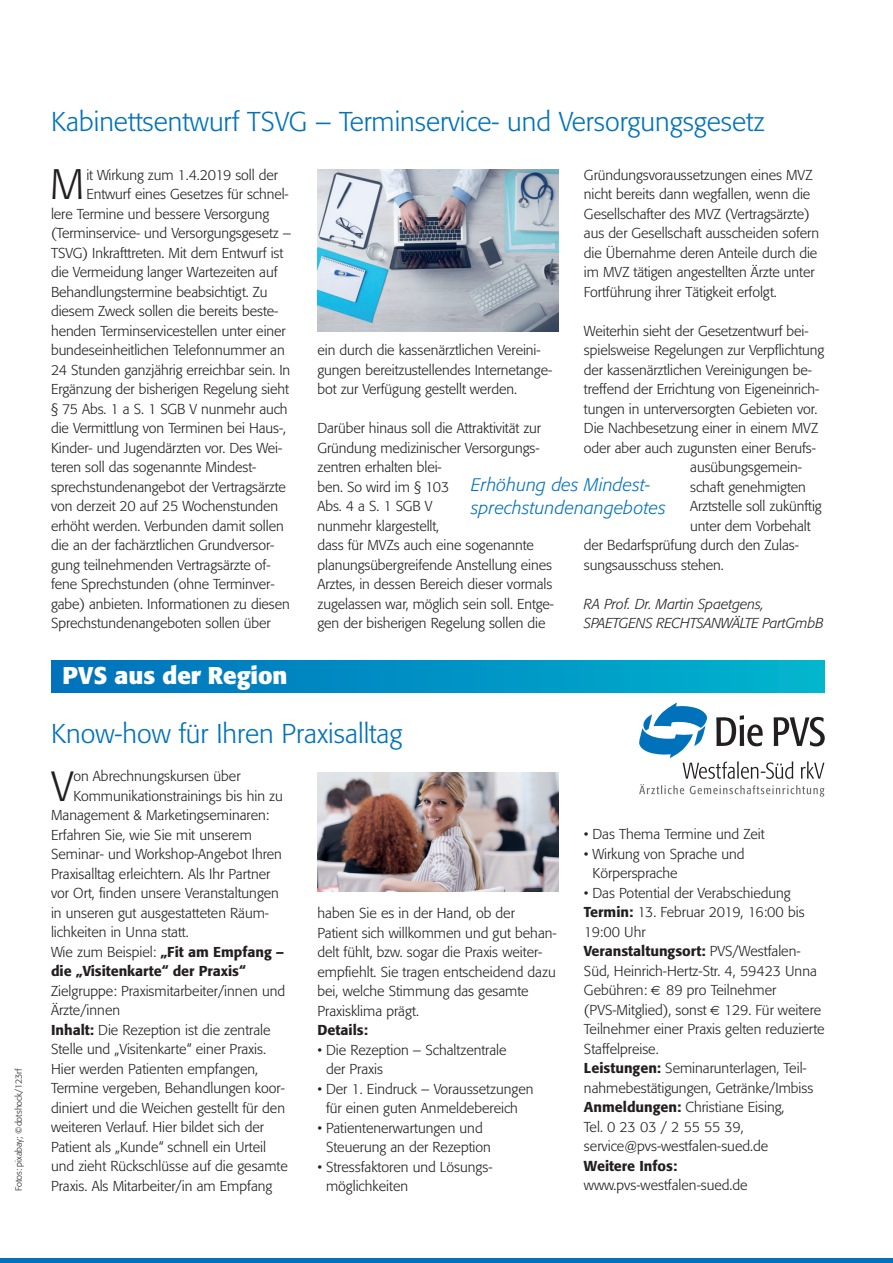
<style>
.page{position:relative;width:893px;height:1263px;background:#fff}
.page>*{position:absolute;margin:0;border:0;box-sizing:border-box;transform-origin:0 0}
.t1{font:300 42.3px "Formata";color:#231f20}
.t2{font:300 41.7px "Formata";color:#231f20}
.t3{font:300 27px "Formata";color:#0072bc}
.t4{font:700 24px "Formata BQ";color:#fff}
.t5{font:italic 300 18px/22.5px "Formata";letter-spacing:.01em;color:#0072bc}
.t6{font:300 14.25px/19.5px "Formata";letter-spacing:-.005em;color:#231f20}
.t7{font:italic 300 14.25px/19.5px "Formata";color:#231f20}
.t8{font:500 14.25px "Formata";color:#231f20}
.t9{font:300 9px "Formata";color:#231f20}
.s1{font-weight:500}
</style>
<div class="page">
<hr style="left:0;top:1259px;width:893px;height:4px;background:#0072bc">
<img style="left:317px;top:170px;width:241px;height:161px">
<div style="left:51px;top:660px;width:774px;height:32px;background:linear-gradient(to right,#0070bc,#01b4ce)"></div>
<svg style="left:639px;top:702px;width:186px;height:95px"></svg>
<img style="left:317px;top:772px;width:241px;height:120px">
<p class="t9" style="left:15px;top:1191px;width:124px;rotate:-90deg">Fotos: pixabay; ©dotshock/123rf</p>
<h3 class="t3" style="left:51px;top:110px;width:715px">Kabinettsentwurf TSVG – Terminservice- und Versorgungsgesetz</h3>
<p class="t6" style="left:86px;top:166px;width:193px">it Wirkung zum 1.4.2019 soll der</p>
<p class="t6" style="left:86px;top:186px;width:204px">Entwurf eines Gesetzes für schnel-</p>
<p class="t6" style="left:51px;top:205px;width:220px">lere Termine und bessere Versorgung</p>
<p class="t6" style="left:51px;top:225px;width:242px">(Terminservice- und Versorgungsgesetz –</p>
<p class="t6" style="left:51px;top:244px;width:234px">TSVG) Inkrafttreten. Mit dem Entwurf ist</p>
<p class="t6" style="left:51px;top:264px;width:228px">die Vermeidung langer Wartezeiten auf</p>
<p class="t6" style="left:51px;top:283px;width:218px">Behandlungstermine beabsichtigt. Zu</p>
<p class="t6" style="left:51px;top:303px;width:229px">diesem Zweck sollen die bereits beste-</p>
<p class="t6" style="left:51px;top:322px;width:236px">henden Terminservicestellen unter einer</p>
<p class="t6" style="left:51px;top:342px;width:235px">bundeseinheitlichen Telefonnummer an</p>
<p class="t6" style="left:51px;top:361px;width:241px">24 Stunden ganzjährig erreichbar sein. In</p>
<p class="t6" style="left:51px;top:381px;width:239px">Ergänzung der bisherigen Regelung sieht</p>
<p class="t6" style="left:51px;top:400px;width:238px">§ 75 Abs. 1 a S. 1 SGB V nunmehr auch</p>
<p class="t6" style="left:51px;top:420px;width:237px">die Vermittlung von Terminen bei Haus-,</p>
<p class="t6" style="left:51px;top:439px;width:233px">Kinder- und Jugendärzten vor. Des Wei-</p>
<p class="t6" style="left:51px;top:459px;width:207px">teren soll das sogenannte Mindest-</p>
<p class="t6" style="left:51px;top:478px;width:236px">sprechstundenangebot der Vertragsärzte</p>
<p class="t6" style="left:51px;top:498px;width:229px">von derzeit 20 auf 25 Wochenstunden</p>
<p class="t6" style="left:51px;top:517px;width:234px">erhöht werden. Verbunden damit sollen</p>
<p class="t6" style="left:51px;top:537px;width:225px">die an der fachärztlichen Grundversor-</p>
<p class="t6" style="left:51px;top:556px;width:221px">gung teilnehmenden Vertragsärzte of-</p>
<p class="t6" style="left:51px;top:576px;width:225px">fene Sprechstunden (ohne Terminver-</p>
<p class="t6" style="left:51px;top:595px;width:240px">gabe) anbieten. Informationen zu diesen</p>
<p class="t6" style="left:51px;top:615px;width:221px">Sprechstundenangeboten sollen über</p>
<h1 class="t1" style="left:50px;top:166px;width:36px">M</h1>
<h3 class="t4" style="left:63px;top:664px;width:227px">PVS aus der Region</h3>
<p class="t6" style="left:584px;top:166px;width:237px">Gründungsvoraussetzungen eines MVZ nicht bereits dann wegfallen, wenn die Gesellschafter des MVZ (Vertragsärzte) aus der Gesellschaft ausscheiden sofern die Übernahme deren Anteile durch die im MVZ tätigen angestellten Ärzte unter Fortführung ihrer Tätigkeit erfolgt.</p>
<p class="t6" style="left:584px;top:322px;width:226px">Weiterhin sieht der Gesetzentwurf bei-</p>
<p class="t6" style="left:584px;top:342px;width:242px">spielsweise Regelungen zur Verpflichtung</p>
<p class="t6" style="left:584px;top:361px;width:229px">der kassenärztlichen Vereinigungen be-</p>
<p class="t6" style="left:584px;top:381px;width:237px">treffend der Errichtung von Eigeneinrich-</p>
<p class="t6" style="left:584px;top:400px;width:235px">tungen in unterversorgten Gebieten vor.</p>
<p class="t6" style="left:584px;top:420px;width:236px">Die Nachbesetzung einer in einem MVZ</p>
<p class="t6" style="left:584px;top:439px;width:233px">oder aber auch zugunsten einer Berufs-</p>
<p class="t6" style="left:690px;top:459px;width:113px">ausübungsgemein-</p>
<p class="t6" style="left:690px;top:478px;width:117px">schaft genehmigten</p>
<p class="t6" style="left:690px;top:498px;width:133px">Arztstelle soll zukünftig</p>
<p class="t6" style="left:690px;top:517px;width:122px">unter dem Vorbehalt</p>
<p class="t6" style="left:584px;top:537px;width:216px">der Bedarfsprüfung durch den Zulas-</p>
<p class="t6" style="left:584px;top:556px;width:141px">sungsausschuss stehen.</p>
<p class="t7" style="left:584px;top:595px;width:241px">RA Prof. Dr. Martin Spaetgens,<br>SPAETGENS RECHTSANWÄLTE PartGmbB</p>
<p class="t6" style="left:317px;top:342px;width:236px">ein durch die kassenärztlichen Vereini&shy;gungen bereitzustellendes Internetange&shy;bot zur Verfügung gestellt werden.</p>
<p class="t6" style="left:317px;top:420px;width:238px">Darüber hinaus soll die Attraktivität zur<br>Gründung medizinischer Versorgungs&shy;zentren erhalten blei-<br>ben. So wird im § 103<br>Abs. 4 a S. 1 SGB V<br>nunmehr klargestellt,<br>dass für MVZs auch eine sogenannte planungsübergreifende Anstellung eines<br>Arztes, in dessen Bereich dieser vormals zugelassen war, möglich sein soll. Entge&shy;gen der bisherigen Regelung sollen die</p>
<p class="t5" style="left:471px;top:475px;width:196px">Erhöhung des Mindest&shy;sprechstundenangebotes</p>
<h3 class="t3" style="left:51px;top:721px;width:353px">Know-how für Ihren Praxisalltag</h3>
<h2 class="t2" style="left:51px;top:767px;width:24px">V</h2>
<p class="t6" style="left:73px;top:767px;width:169px">on Abrechnungskursen über</p>
<p class="t6" style="left:73px;top:787px;width:211px">Kommunikationstrainings bis hin zu</p>
<p class="t6" style="left:51px;top:806px;width:220px">Management &amp; Marketingseminaren:</p>
<p class="t6" style="left:51px;top:826px;width:202px">Erfahren Sie, wie Sie mit unserem</p>
<p class="t6" style="left:51px;top:845px;width:232px">Seminar- und Workshop-Angebot Ihren</p>
<p class="t6" style="left:51px;top:865px;width:221px">Praxisalltag erleichtern. Als Ihr Partner</p>
<p class="t6" style="left:51px;top:884px;width:229px">vor Ort, finden unsere Veranstaltungen</p>
<p class="t6" style="left:51px;top:904px;width:220px">in unseren gut ausgestatteten Räum -</p>
<p class="t6" style="left:51px;top:923px;width:139px">lichkeiten in Unna statt.</p>
<p class="t6" style="left:51px;top:943px;width:235px">Wie zum Beispiel: <span class="s1">„Fit am Empfang –</span></p>
<p class="t8" style="left:51px;top:964px;width:196px">die „Visitenkarte“ der Praxis“</p>
<p class="t6" style="left:51px;top:982px;width:238px">Zielgruppe: Praxismitarbeiter/innen und Ärzte/innen<br><span class="s1">Inhalt:</span> Die Rezeption ist die zentrale Stelle und „Visitenkarte“ einer Praxis.<br>Hier werden Patienten empfangen, Termine vergeben, Behandlungen koor&shy;diniert und die Weichen gestellt für den weiteren Verlauf. Hier bildet sich der Patient als „Kunde“ schnell ein Urteil und zieht Rückschlüsse auf die gesamte Praxis. Als Mitarbeiter/in am Empfang</p>
<p class="t6" style="left:317px;top:904px;width:241px">haben Sie es in der Hand, ob der Patient sich willkommen und gut behan&shy;delt fühlt, bzw. sogar die Praxis weiter&shy;empfiehlt. Sie tragen entscheidend dazu bei, welche Stimmung das gesamte Praxisklima prägt.</p>
<p class="t8" style="left:317px;top:1023px;width:52px">Details:</p>
<p class="t6" style="left:326px;top:1041px;width:182px;text-indent:-9px">• Die Rezeption – Schaltzentrale der Praxis</p>
<p class="t6" style="left:317px;top:1080px;width:217px;text-align:center">• Der 1. Eindruck – Voraussetzungen für einen guten Anmeldebereich</p>
<p class="t6" style="left:317px;top:1119px;width:175px;text-align:center">• Patientenerwartungen und<br>Steuerung an der Rezeption</p>
<p class="t6" style="left:326px;top:1158px;width:168px;text-indent:-9px">• Stressfaktoren und Lösungs - möglichkeiten</p>
<p class="t6" style="left:584px;top:826px;width:182px">• Das Thema Termine und Zeit</p>
<p class="t6" style="left:592px;top:845px;width:154px;text-indent:-9px">• Wirkung von Sprache und<br>Körpersprache</p>
<p class="t6" style="left:584px;top:884px;width:234px">• Das Potential der Verabschiedung<br><span class="s1">Termin:</span> 13. Februar 2019, 16:00 bis<br>19:00 Uhr<br><span class="s1">Veranstaltungsort:</span> PVS/Westfalen-<br>Süd, Heinrich-Hertz-Str. 4, 59423 Unna<br>Gebühren:</p>
<p class="t6" style="left:584px;top:982px;width:242px;text-indent:82px">89 pro Teilnehmer (PVS-Mitglied), sonst 129. Für weitere<br>Teilnehmer einer Praxis gelten reduzierte<br>Staffelpreise.<br><span class="s1">Leistungen:</span> Seminarunterlagen, Teil&shy;nahmebestätigungen, Getränke/Imbiss<br><span class="s1">Anmeldungen:</span> Christiane Eising,<br>Tel. 0 23 03 / 2 55 55 39, service@pvs-westfalen-sued.de</p>
<p class="t8" style="left:584px;top:1159px;width:95px">Weitere Infos:</p>
<p class="t6" style="left:584px;top:1177px;width:165px">www.pvs-westfalen-sued.de</p>
</div>
